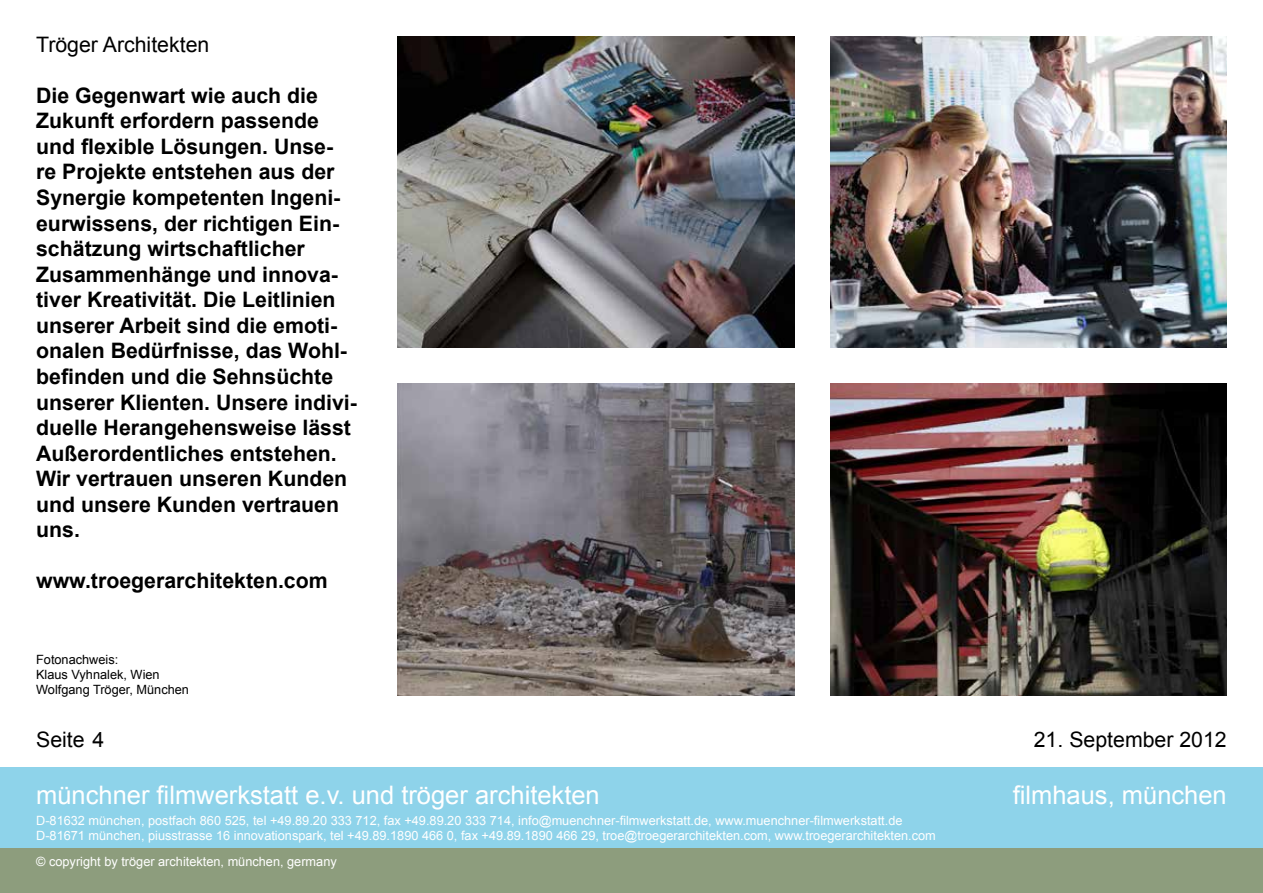
<style>
.page{position:relative;width:1263px;height:893px;background:#fff}
.page>*{position:absolute;margin:0;border:0;box-sizing:border-box;transform-origin:0 0}
.t1{font:25.5px "Arial";color:#fff}
.t2{font:700 21.3px/25.5px "Arial";color:#000}
.t3{font:21.3px "Arial";color:#000}
.t4{font:12.75px/15.3px "Arial";color:#fff}
.t5{font:12.75px/15.3px "Arial";color:#000}
</style>
<div class="page">
<img style="left:398px;top:36px;width:396px;height:312px">
<img style="left:830px;top:384px;width:397px;height:311px">
<img style="left:398px;top:384px;width:396px;height:311px">
<img style="left:830px;top:36px;width:397px;height:312px">
<div style="left:0;top:767px;width:1263px;height:81px;background:#8ed3ea"></div>
<div style="left:0;top:848px;width:1263px;height:45px;background:#8d9d7d"></div>
<p class="t3" style="left:36px;top:30px;width:175px">Tröger Architekten</p>
<p class="t2" style="left:36px;top:83px;width:322px">Die Gegenwart wie auch die<br>Zukunft erfordern passende und flexible Lösungen. Unse&shy;re Projekte entstehen aus der<br>Synergie kompetenten Ingeni&shy;eurwissens, der richtigen Ein&shy;schätzung wirtschaftlicher<br>Zusammenhänge und innova&shy;tiver Kreativität. Die Leitlinien unserer Arbeit sind die emoti&shy;onalen Bedürfnisse, das Wohl&shy;befinden und die Sehnsüchte unserer Klienten. Unsere indivi&shy;duelle Herangehensweise lässt<br>Außerordentliches entstehen.<br>Wir vertrauen unseren Kunden und unsere Kunden vertrauen uns.</p>
<p class="t2" style="left:36px;top:569px;width:293px">www.troegerarchitekten.com</p>
<p class="t5" style="left:36px;top:652px;width:154px">Fotonachweis:<br>Klaus Vyhnalek, Wien<br>Wolfgang Tröger, München</p>
<p class="t3" style="left:36px;top:726px;width:70px">Seite 4</p>
<p class="t1" style="left:36px;top:778px;width:565px">münchner filmwerkstatt e.v. und tröger architekten</p>
<p class="t4" style="left:36px;top:812px;width:901px">D-81632 münchen, postfach 860 525, tel +49.89.20 333 712, fax +49.89.20 333 714, info@muenchner-filmwerkstatt.de, www.muenchner-filmwerkstatt.de<br>D-81671 münchen, piusstrasse 16 innovationspark, tel +49.89.1890 466 0, fax +49.89.1890 466 29, troe@troegerarchitekten.com, www.troegerarchitekten.com</p>
<p class="t4" style="left:36px;top:854px;width:302px">© copyright by tröger architekten, münchen, germany</p>
<p class="t3" style="left:1034px;top:725px;width:194px">21. September 2012</p>
<p class="t1" style="left:1013px;top:778px;width:215px">filmhaus, münchen</p>
</div>
